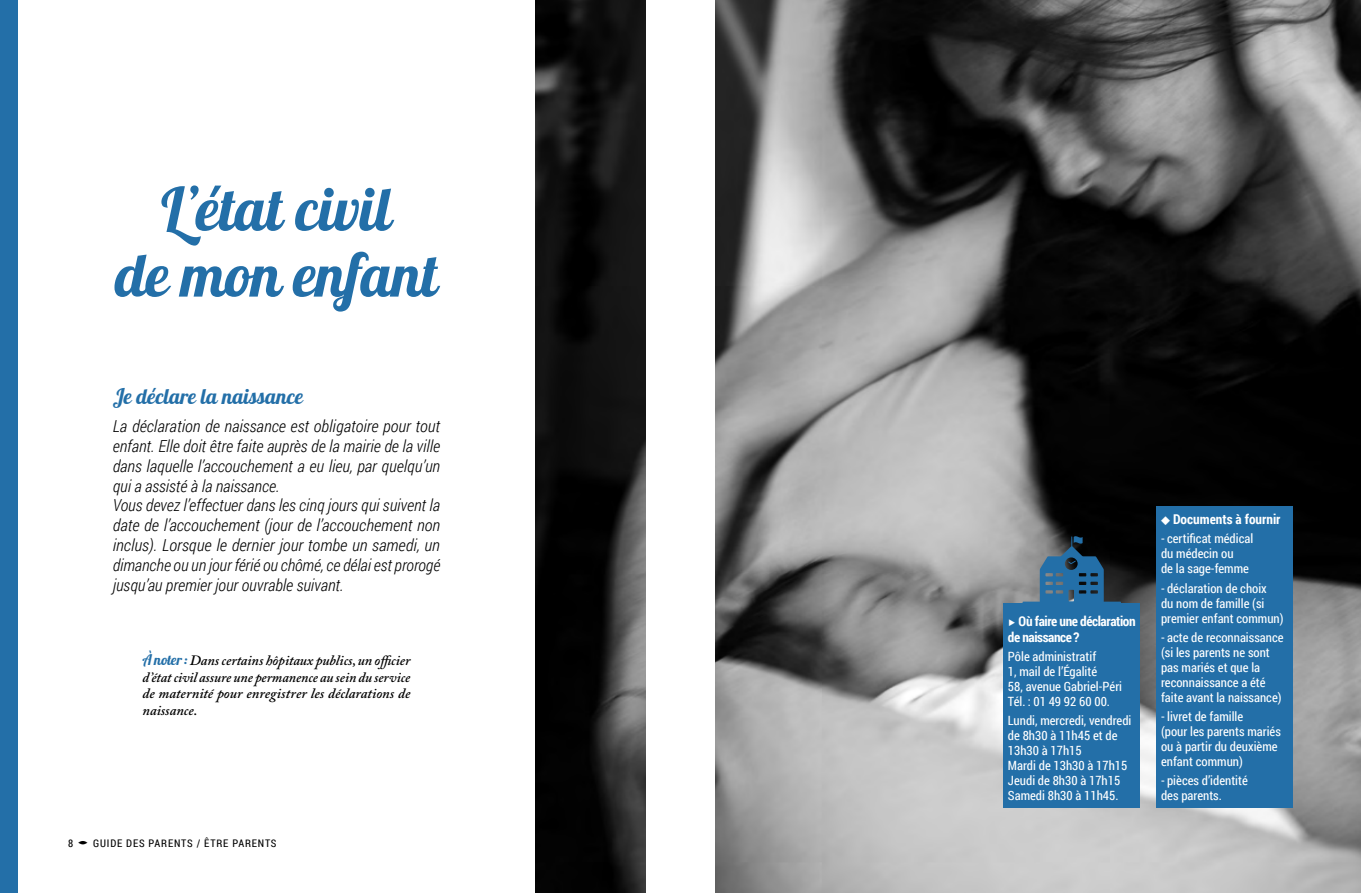
<style>
.page{position:relative;width:1361px;height:893px;background:#fff}
.page>*{position:absolute;margin:0;border:0;box-sizing:border-box;transform-origin:0 0}
.t1{font:60px/66px "Pattaya";letter-spacing:-.01em;color:#236fa8;text-align:center}
.t2{font:21px "Pattaya";color:#236fa8}
.t3{font:italic 300 16.5px/19.8px "Roboto Condensed";color:#000}
.t4{font:italic 600 14.25px/16.5px "Adobe Caslon Pro";color:#000;text-align:justify}
.t5{font:700 13.5px/15.8px "Roboto Condensed";letter-spacing:-.03em;color:#fff}
.t6{font:700 13.5px "Roboto Condensed";color:#fff}
.t7{font:12.75px/15px "Roboto Condensed";color:#fff}
.t8{font:10.5px "Roboto Condensed";letter-spacing:.08em;color:#000}
.s1{font-family:"Pattaya";font-weight:400;font-style:normal;color:#236fa8}
</style>
<div class="page">
<img style="left:536px;top:0;width:825px;height:893px">
<div style="left:0;top:0;width:17px;height:893px;background:#236fa8"></div>
<div style="left:1157px;top:506px;width:136px;height:302px;background:#236fa8"></div>
<div style="left:1003px;top:604px;width:137px;height:204px;background:#236fa8"></div>
<svg style="left:1022px;top:534px;width:99px;height:70px;background:#3a586f"></svg>
<div style="left:646px;top:0;width:34px;height:893px;background:#fff"></div>
<div style="left:680px;top:0;width:34px;height:893px;background:#fff"></div>
<svg style="left:1276px;top:841px;width:9px;height:4px"></svg>
<h1 class="t1" style="left:115px;top:179px;width:324px">L’état civil<br>de mon enfant</h1>
<h2 class="t2" style="left:113px;top:383px;width:192px">Je déclare la naissance</h2>
<p class="t3" style="left:113px;top:416px;width:329px">La déclaration de naissance est obligatoire pour tout enfant. Elle doit être faite auprès de la mairie de la ville dans laquelle l’accouchement a eu lieu, par quelqu’un qui a assisté à la naissance.<br>Vous devez l’effectuer dans les cinq jours qui suivent la date de l’accouchement (jour de l’accouchement non inclus). Lorsque le dernier jour tombe un samedi, un dimanche ou un jour férié ou chômé, ce délai est prorogé jusqu’au premier jour ouvrable suivant.</p>
<p class="t4" style="left:142px;top:652px;width:270px"><span class="s1">À noter:</span> Dans certains hôpitaux publics, un officier d’état civil assure une permanence au sein du service de maternité pour enregistrer les déclarations de naissance.</p>
<p class="t8" style="left:68px;top:836px;width:7px">8</p>
<p class="t8" style="left:93px;top:836px;width:185px">GUIDE DES PARENTS / ÊTRE PARENTS</p>
<p class="t5" style="left:1008px;top:613px;width:129px;text-indent:11px">Où faire une déclaration de naissance ?</p>
<p class="t7" style="left:1008px;top:649px;width:116px">Pôle administratif<br>1, mail de l’Égalité<br>58, avenue Gabriel-Péri<br>Tél. : 01 49 92 60 00.</p>
<p class="t7" style="left:1008px;top:713px;width:125px">Lundi, mercredi, vendredi de 8h30 à 11h45 et de<br>13h30 à 17h15<br>Mardi de 13h30 à 17h15<br>Jeudi de 8h30 à 17h15<br>Samedi 8h30 à 11h45.</p>
<p class="t6" style="left:1173px;top:510px;width:109px">Documents à fournir</p>
<p class="t7" style="left:1161px;top:531px;width:94px">- certificat médical du médecin ou<br>de la sage-femme</p>
<p class="t7" style="left:1161px;top:580px;width:124px">- déclaration de choix<br>du nom de famille (si premier enfant commun)</p>
<p class="t7" style="left:1161px;top:629px;width:124px">- acte de reconnaissance (si les parents ne sont pas mariés et que la reconnaissance a été faite avant la naissance)</p>
<p class="t7" style="left:1161px;top:709px;width:121px">- livret de famille<br>(pour les parents mariés ou à partir du deuxième enfant commun)</p>
<p class="t7" style="left:1161px;top:773px;width:88px">- pièces d’identité des parents.</p>
</div>
